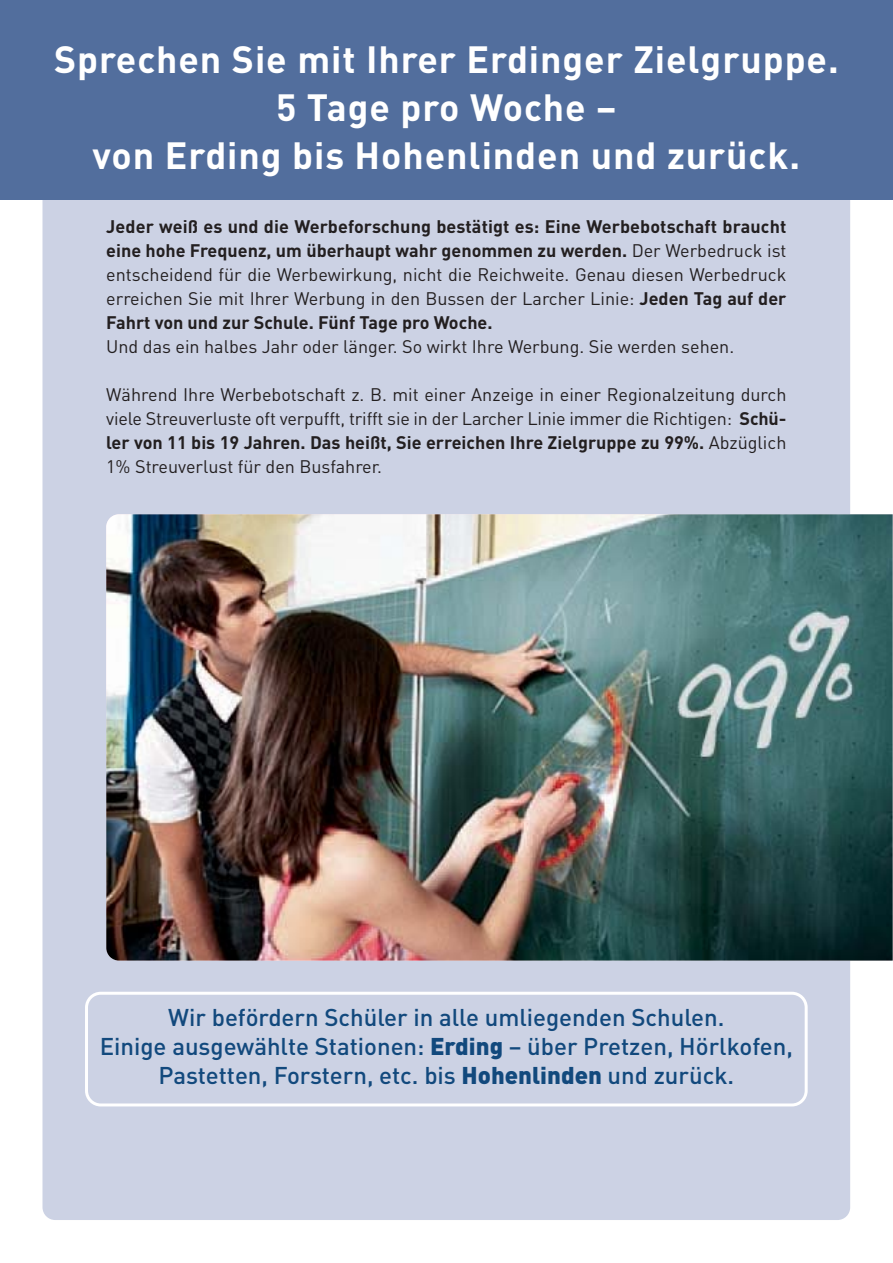
<style>
.page{position:relative;width:893px;height:1263px;background:#fff}
.page>*{position:absolute;margin:0;border:0;box-sizing:border-box;transform-origin:0 0}
.t1{font:700 37.5px/48px "DIN";letter-spacing:.025em;color:#fff;text-align:center}
.t2{font:500 24px/29.4px "DIN";color:#12497d;text-align:center}
.t3{font:18px/24px "DIN";color:#231f20;text-align:justify}
.t4{font:700 18px/24px "DIN";color:#231f20;text-align:justify}
.s1{font-weight:400}
.s2{font-weight:700}
.s3{font-weight:900}
</style>
<div class="page">
<div style="left:43px;top:43px;width:807px;height:1177px;background:#ccd2e4;border-radius:13px"></div>
<div style="left:0;top:0;width:893px;height:200px;background:#526e9d"></div>
<img style="left:119px;top:514px;width:774px;height:447px">
<img style="left:106px;top:514px;width:13px;height:447px">
<svg style="left:85px;top:992px;width:723px;height:114px"></svg>
<h1 class="t1" style="left:54px;top:39px;width:786px">Sprechen Sie mit Ihrer Erdinger Zielgruppe.<br>5 Tage pro Woche –<br>von Erding bis Hohenlinden und zurück.</h1>
<p class="t4" style="left:106px;top:217px;width:682px">Jeder weiß es und die Werbeforschung bestätigt es: Eine Werbebotschaft braucht eine hohe Frequenz, um überhaupt wahr genommen zu werden. <span class="s1">Der Werbedruck ist entscheidend für die Werbewirkung, nicht die Reichweite. Genau diesen Werbedruck erreichen Sie mit Ihrer Werbung in den Bussen der Larcher Linie:</span> Jeden Tag auf der Fahrt von und zur Schule. Fünf Tage pro Woche.</p>
<p class="t3" style="left:106px;top:337px;width:629px">Und das ein halbes Jahr oder länger. So wirkt Ihre Werbung. Sie werden sehen.</p>
<p class="t3" style="left:106px;top:385px;width:682px">Während Ihre Werbebotschaft z. B. mit einer Anzeige in einer Regionalzeitung durch viele Streuverluste oft verpufft, trifft sie in der Larcher Linie immer die Richtigen: <span class="s2">Schü&shy;ler von 11 bis 19 Jahren. Das heißt, Sie erreichen Ihre Zielgruppe zu 99%.</span> Abzüglich 1% Streuverlust für den Busfahrer.</p>
<h2 class="t2" style="left:100px;top:1005px;width:694px">Wir befördern Schüler in alle umliegenden Schulen.<br>Einige ausgewählte Stationen: <span class="s3">Erding</span> – über Pretzen, Hörlkofen,<br>Pastetten, Forstern, etc. bis <span class="s3">Hohenlinden</span> und zurück.</h2>
</div>
